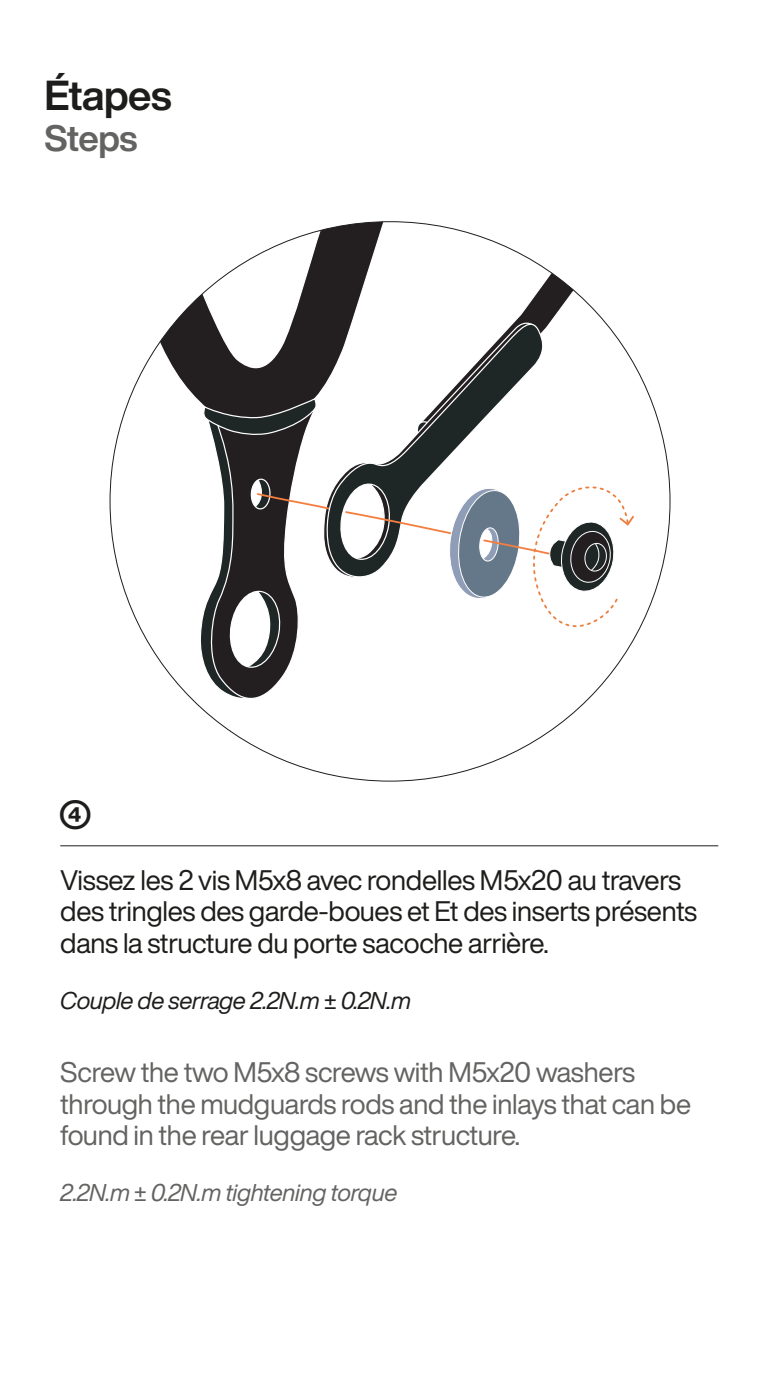
<style>
.page{position:relative;width:777px;height:1380px;background:#fff}
.page>*{position:absolute;margin:0;border:0;box-sizing:border-box;transform-origin:0 0}
.t1{font:700 41.19px "Helvetica Now Display";letter-spacing:-.01em;color:#1d1d1b}
.t2{font:700 36.06px "Helvetica Now Display";letter-spacing:-.02em;color:#636362}
.t3{font:700 31.75px "Helvetica Now Display";color:#1d1d1b}
.t4{font:27.81px/31.8px "Helvetica Now Display";letter-spacing:-.01em;color:#1d1d1b}
.t5{font:27.81px/31.8px "Helvetica Now Display";letter-spacing:-.01em;color:#636362}
.t6{font:italic 23.81px "Helvetica Now Display";letter-spacing:-.01em;color:#636362}
.t7{font:italic 23.81px "Helvetica Now Display";letter-spacing:-.01em;color:#1d1d1b}
</style>
<div class="page">
<hr style="left:60px;top:846px;width:658px;height:1px;background:#1d1d1b">
<svg style="left:417px;top:222px;width:218px;height:145px"></svg>
<svg style="left:417px;top:315px;width:128px;height:83px"></svg>
<svg style="left:118px;top:222px;width:265px;height:210px"></svg>
<svg style="left:198px;top:398px;width:436px;height:304px"></svg>
<h1 class="t1" style="left:44px;top:67px;width:129px">Étapes</h1>
<p class="t2" style="left:44px;top:114px;width:94px">Steps</p>
<p class="t3" style="left:60px;top:793px;width:32px">④</p>
<p class="t4" style="left:60px;top:864px;width:638px">Vissez les 2 vis M5x8 avec rondelles M5x20 au travers des tringles des garde-boues et Et des inserts présents dans la structure du porte sacoche arrière.</p>
<p class="t7" style="left:60px;top:984px;width:352px">Couple de serrage 2.2N.m ± 0.2N.m</p>
<p class="t5" style="left:60px;top:1056px;width:632px">Screw the two M5x8 screws with M5x20 washers through the mudguards rods and the inlays that can be found in the rear luggage rack structure.</p>
<p class="t6" style="left:60px;top:1176px;width:338px">2.2N.m ± 0.2N.m tightening torque</p>
</div>
